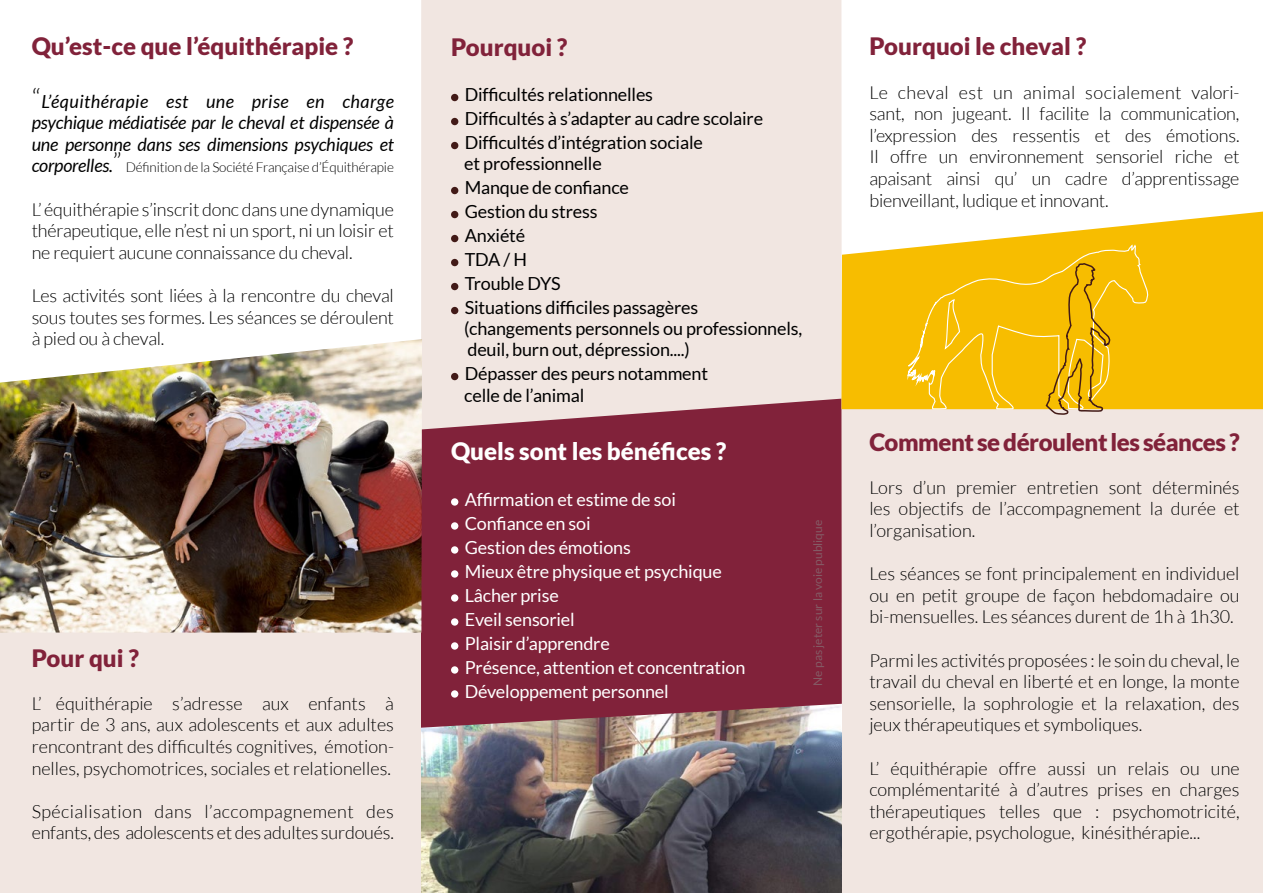
<style>
.page{position:relative;width:1263px;height:893px;background:#fff}
.page>*{position:absolute;margin:0;border:0;box-sizing:border-box;transform-origin:0 0}
.t1{font:900 24px "Lato";color:#81223a}
.t2{font:900 24px "Lato";letter-spacing:-.02em;color:#81223a}
.t3{font:900 24px "Lato";color:#fff}
.t4{font:300 18px/21.6px "Lato";color:#000;text-align:justify}
.t5{font:18px/24px "Lato";letter-spacing:-.01em;color:#000}
.t6{font:18px/24px "Lato";letter-spacing:-.01em;color:#fff}
.t7{font:italic 18px/21.6px "Lato";letter-spacing:-.01em;color:#000;text-align:justify}
.t8{font:300 13.5px "Lato";letter-spacing:-.01em;color:#000}
.t9{font:12px "Lato";color:#878787}
.s1{font-weight:300;font-style:normal;font-size:27px}
.s2{font-weight:400;font-style:italic;font-size:18px}
.s3{font-size:27px}
</style>
<div class="page">
<div style="left:421px;top:0;width:421px;height:399px;background:#f1e6e1"></div>
<div style="left:841px;top:397px;width:422px;height:496px;background:#f1e6e1"></div>
<div style="left:0;top:633px;width:421px;height:260px;background:#f1e6e1"></div>
<div style="left:421px;top:399px;width:421px;height:305px;background:#81223a"></div>
<img style="left:0;top:339px;width:422px;height:294px">
<img style="left:421px;top:704px;width:421px;height:189px">
<div style="left:451px;top:94px;width:7px;height:7px;background:#421a17;border-radius:50%"></div>
<div style="left:451px;top:118px;width:7px;height:7px;background:#421a17;border-radius:50%"></div>
<div style="left:451px;top:142px;width:7px;height:7px;background:#421a17;border-radius:50%"></div>
<div style="left:451px;top:187px;width:7px;height:7px;background:#421a17;border-radius:50%"></div>
<div style="left:451px;top:211px;width:7px;height:7px;background:#421a17;border-radius:50%"></div>
<div style="left:451px;top:235px;width:7px;height:7px;background:#421a17;border-radius:50%"></div>
<div style="left:451px;top:259px;width:7px;height:7px;background:#421a17;border-radius:50%"></div>
<div style="left:451px;top:283px;width:7px;height:7px;background:#421a17;border-radius:50%"></div>
<div style="left:451px;top:307px;width:7px;height:7px;background:#421a17;border-radius:50%"></div>
<div style="left:451px;top:373px;width:7px;height:7px;background:#421a17;border-radius:50%"></div>
<div style="left:451px;top:498px;width:7px;height:8px;background:#fff;border-radius:50%"></div>
<div style="left:451px;top:522px;width:7px;height:8px;background:#fff;border-radius:50%"></div>
<div style="left:451px;top:546px;width:7px;height:8px;background:#fff;border-radius:50%"></div>
<div style="left:451px;top:570px;width:7px;height:8px;background:#fff;border-radius:50%"></div>
<div style="left:451px;top:594px;width:7px;height:8px;background:#fff;border-radius:50%"></div>
<div style="left:451px;top:618px;width:7px;height:8px;background:#fff;border-radius:50%"></div>
<div style="left:451px;top:642px;width:7px;height:8px;background:#fff;border-radius:50%"></div>
<div style="left:451px;top:666px;width:7px;height:8px;background:#fff;border-radius:50%"></div>
<div style="left:451px;top:690px;width:7px;height:8px;background:#fff;border-radius:50%"></div>
<svg style="left:841px;top:212px;width:422px;height:197px;fill:#f7bd00"></svg>
<svg style="left:886px;top:244px;width:263px;height:166px;background:#f7bf0b"></svg>
<svg style="left:1044px;top:255px;width:67px;height:160px;background:#e8b413"></svg>
<h1 class="t1" style="left:32px;top:33px;width:323px">Qu’est-ce que l’équithérapie ?</h1>
<p class="t7" style="left:32px;top:91px;width:364px"><span class="s1">“</span>L’équithérapie est une prise en charge psychique médiatisée par le cheval et dispensée à une personne dans ses dimensions psychiques et</p>
<p class="t8" style="left:32px;top:160px;width:364px"><span class="s2">corporelles.</span><span class="s3">”</span> Définition de la Société Française d’Équithérapie</p>
<p class="t4" style="left:32px;top:198px;width:364px">L’ équithérapie s’inscrit donc dans une dynamique thérapeutique, elle n’est ni un sport, ni un loisir et ne requiert aucune connaissance du cheval.</p>
<p class="t4" style="left:32px;top:285px;width:364px">Les activités sont liées à la rencontre du cheval sous toutes ses formes. Les séances se déroulent à pied ou à cheval.</p>
<h1 class="t1" style="left:32px;top:644px;width:109px">Pour qui ?</h1>
<p class="t4" style="left:32px;top:693px;width:364px">L’ équithérapie s’adresse aux enfants à partir de 3 ans, aux adolescents et aux adultes rencontrant des difficultés cognitives, émotion&shy;nelles, psychomotrices, sociales et relationelles.</p>
<p class="t4" style="left:32px;top:801px;width:364px">Spécialisation dans l’accompagnement des enfants, des adolescents et des adultes surdoués.</p>
<h1 class="t1" style="left:451px;top:33px;width:118px">Pourquoi ?</h1>
<p class="t5" style="left:465px;top:83px;width:300px">Difficultés relationnelles<br>Difficultés à s’adapter au cadre scolaire<br>Difficultés d’intégration sociale</p>
<p class="t5" style="left:464px;top:152px;width:236px">et professionnelle<br>Manque de confiance<br>Gestion du stress<br>Anxiété<br>TDA / H<br>Trouble DYS<br>Situations difficiles passagères</p>
<p class="t5" style="left:464px;top:318px;width:340px;line-height:21px">(changements personnels ou professionnels, deuil, burn out, dépression....)</p>
<p class="t5" style="left:464px;top:363px;width:245px;line-height:21.6px">Dépasser des peurs notamment celle de l’animal</p>
<h1 class="t3" style="left:451px;top:437px;width:277px">Quels sont les bénéfices ?</h1>
<p class="t6" style="left:465px;top:487px;width:282px">Affirmation et estime de soi<br>Confiance en soi<br>Gestion des émotions<br>Mieux être physique et psychique<br>Lâcher prise<br>Eveil sensoriel<br>Plaisir d’apprendre<br>Présence, attention et concentration<br>Développement personnel</p>
<p class="t9" style="left:811px;top:686px;width:167px;rotate:-90deg">Ne pas jeter sur la voie publique</p>
<h1 class="t1" style="left:869px;top:33px;width:218px">Pourquoi le cheval ?</h1>
<p class="t4" style="left:869px;top:81px;width:372px">Le cheval est un animal socialement valori&shy;sant, non jugeant. Il facilite la communication, l’expression des ressentis et des émotions.<br>Il offre un environnement sensoriel riche et apaisant ainsi qu’ un cadre d’apprentissage bienveillant, ludique et innovant.</p>
<h1 class="t2" style="left:869px;top:428px;width:372px">Comment se déroulent les séances ?</h1>
<p class="t4" style="left:869px;top:477px;width:372px">Lors d’un premier entretien sont déterminés les objectifs de l’accompagnement la durée et l’organisation.</p>
<p class="t4" style="left:869px;top:563px;width:372px">Les séances se font principalement en individuel ou en petit groupe de façon hebdomadaire ou bi-mensuelles. Les séances durent de 1h à 1h30.</p>
<p class="t4" style="left:869px;top:649px;width:372px">Parmi les activités proposées : le soin du cheval, le travail du cheval en liberté et en longe, la monte sensorielle, la sophrologie et la relaxation, des jeux thérapeutiques et symboliques.</p>
<p class="t4" style="left:869px;top:757px;width:372px">L’ équithérapie offre aussi un relais ou une complémentarité à d’autres prises en charges thérapeutiques telles que : psychomotricité, ergothérapie, psychologue, kinésithérapie...</p>
</div>
